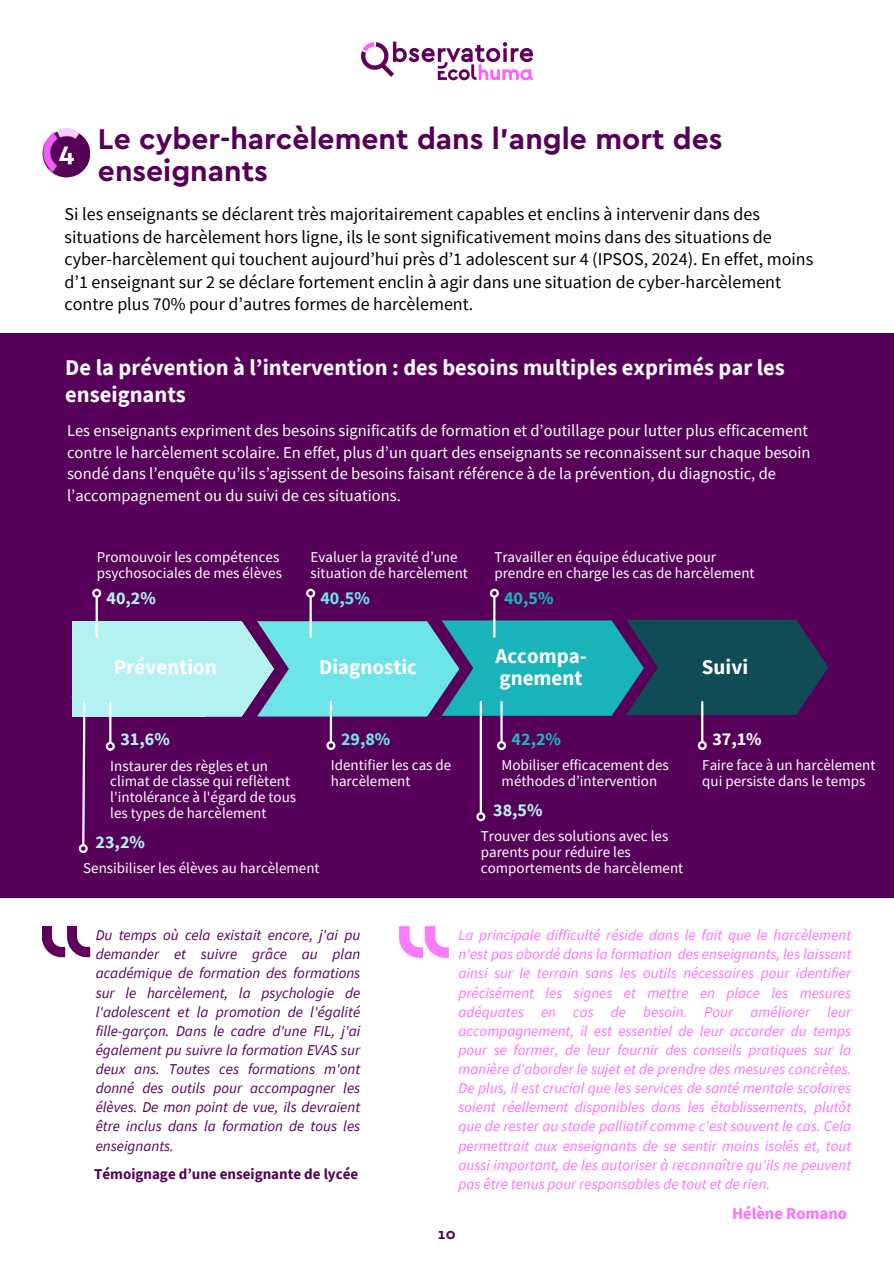
<style>
.page{position:relative;width:894px;height:1264px;background:#fff}
.page>*{position:absolute;margin:0;border:0;box-sizing:border-box;transform-origin:0 0}
.t1{font:700 30px/32.7px "Cera Basic";color:#570059}
.t2{font:700 27px "Cera Basic";color:#fff}
.t3{font:700 22.5px/27px "Source Sans Pro";color:#f7fafd}
.t4{font:700 21px/22.5px "Source Sans Pro";color:#fff}
.t5{font:18px/22.5px "Source Sans Pro";color:#010002}
.t6{font:700 18px "Source Sans Pro";color:#b4f2f1}
.t7{font:700 18px "Source Sans Pro";color:#6ce5e8}
.t8{font:700 18px "Source Sans Pro";color:#1ab4bb}
.t9{font:700 18px "Source Sans Pro";color:#fff}
.t10{font:16.5px/21.3px "Source Sans Pro";color:#fff}
.t11{font:700 16.5px "Source Sans Pro";color:#ff6eff}
.t12{font:italic 15px/19.2px "Source Sans Pro";color:#ff6eff;text-align:justify}
.t13{font:15px/15.8px "Source Sans Pro";color:#fff}
.t14{font:italic 15px/19.2px "Source Sans Pro";color:#570059;text-align:justify}
.t15{font:700 15px "Source Sans Pro";color:#570059}
.t16{font:700 15px "Cera Basic";color:#570059}
</style>
<div class="page">
<img style="left:361px;top:41px;width:172px;height:40px">
<div style="left:0;top:333px;width:893px;height:565px;background:#570059"></div>
<div style="left:43px;top:130px;width:47px;height:47px;background:#570059;border-radius:50%"></div>
<img style="left:42px;top:128px;width:38px;height:44px">
<img style="left:400px;top:926px;width:48px;height:31px">
<img style="left:42px;top:926px;width:49px;height:31px">
<hr style="left:96px;top:597px;width:2px;height:39px;background:#fff">
<div style="left:92px;top:588px;width:9px;height:9px;border:2px solid #fff;border-radius:50%"></div>
<hr style="left:309px;top:597px;width:3px;height:39px;background:#fff">
<div style="left:306px;top:588px;width:9px;height:9px;border:2px solid #fff;border-radius:50%"></div>
<hr style="left:493px;top:597px;width:2px;height:39px;background:#fff">
<div style="left:489px;top:588px;width:9px;height:9px;border:2px solid #fff;border-radius:50%"></div>
<svg style="left:70px;top:619px;width:758px;height:227px"></svg>
<div style="left:79px;top:844px;width:9px;height:9px;border:2px solid #fff;border-radius:50%"></div>
<hr style="left:479px;top:702px;width:3px;height:110px;background:#fff">
<div style="left:476px;top:812px;width:9px;height:9px;border:2px solid #fff;border-radius:50%"></div>
<p class="t1" style="left:98px;top:120px;width:626px">Le cyber-harcèlement dans l’angle mort des enseignants</p>
<p class="t5" style="left:65px;top:203px;width:750px">Si les enseignants se déclarent très majoritairement capables et enclins à intervenir dans des situations de harcèlement hors ligne, ils le sont significativement moins dans des situations de cyber-harcèlement qui touchent aujourd’hui près d’1 adolescent sur 4 (IPSOS, 2024). En effet, moins d’1 enseignant sur 2 se déclare fortement enclin à agir dans une situation de cyber-harcèlement contre plus 70% pour d’autres formes de harcèlement.</p>
<p class="t2" style="left:59px;top:134px;width:17px">4</p>
<h2 class="t3" style="left:65px;top:354px;width:721px">De la prévention à l’intervention : des besoins multiples exprimés par les enseignants</h2>
<h4 class="t10" style="left:67px;top:420px;width:744px">Les enseignants expriment des besoins significatifs de formation et d’outillage pour lutter plus efficacement contre le harcèlement scolaire. En effet, plus d’un quart des enseignants se reconnaissent sur chaque besoin sondé dans l’enquête qu’ils s’agissent de besoins faisant référence à de la prévention, du diagnostic, de l’accompagnement ou du suivi de ces situations.</h4>
<p class="t13" style="left:97px;top:549px;width:187px">Promouvoir les compétences psychosociales de mes élèves</p>
<h3 class="t13" style="left:310px;top:549px;width:159px">Evaluer la gravité d’une situation de harcèlement</h3>
<p class="t13" style="left:494px;top:549px;width:262px">Travailler en équipe éducative pour prendre en charge les cas de harcèlement</p>
<p class="t6" style="left:106px;top:586px;width:51px">40,2%</p>
<p class="t7" style="left:320px;top:586px;width:51px">40,5%</p>
<h5 class="t8" style="left:504px;top:586px;width:51px">40,5%</h5>
<h2 class="t4" style="left:114px;top:655px;width:105px">Prévention</h2>
<p class="t4" style="left:319px;top:655px;width:99px">Diagnostic</p>
<h2 class="t4" style="left:495px;top:644px;width:93px">Accompa&shy;gnement</h2>
<h2 class="t4" style="left:701px;top:655px;width:48px">Suivi</h2>
<p class="t6" style="left:120px;top:727px;width:51px">31,6%</p>
<p class="t7" style="left:341px;top:727px;width:51px">29,8%</p>
<p class="t8" style="left:511px;top:727px;width:51px">42,2%</p>
<h3 class="t9" style="left:712px;top:727px;width:51px">37,1%</h3>
<h2 class="t13" style="left:110px;top:757px;width:187px">Instaurer des règles et un climat de classe qui reflètent l'intolérance à l'égard de tous les types de harcèlement</h2>
<h3 class="t13" style="left:331px;top:756px;width:122px">Identifier les cas de harcèlement</h3>
<h3 class="t13" style="left:501px;top:756px;width:169px">Mobiliser efficacement des méthodes d’intervention</h3>
<h3 class="t13" style="left:702px;top:756px;width:175px">Faire face à un harcèlement qui persiste dans le temps</h3>
<h3 class="t13" style="left:83px;top:859px;width:238px">Sensibiliser les élèves au harcèlement</h3>
<p class="t6" style="left:493px;top:798px;width:51px">38,5%</p>
<p class="t13" style="left:480px;top:827px;width:204px">Trouver des solutions avec les parents pour réduire les comportements de harcèlement</p>
<p class="t6" style="left:96px;top:830px;width:51px">23,2%</p>
<h3 class="t14" style="left:96px;top:925px;width:266px">Du temps où cela existait encore, j'ai pu demander et suivre grâce au plan académique de formation des formations sur le harcèlement, la psychologie de l'adolescent et la promotion de l'égalité fille-garçon. Dans le cadre d'une FIL, j'ai également pu suivre la formation EVAS sur deux ans. Toutes ces formations m'ont donné des outils pour accompagner les élèves. De mon point de vue, ils devraient être inclus dans la formation de tous les enseignants.</h3>
<h3 class="t15" style="left:94px;top:1163px;width:266px">Témoignage d’une enseignante de lycée</h3>
<h3 class="t12" style="left:458px;top:925px;width:394px">La principale difficulté réside dans le fait que le harcèlement n'est pas abordé dans la formation des enseignants, les laissant ainsi sur le terrain sans les outils nécessaires pour identifier précisément les signes et mettre en place les mesures adéquates en cas de besoin. Pour améliorer leur accompagnement, il est essentiel de leur accorder du temps pour se former, de leur fournir des conseils pratiques sur la manière d'aborder le sujet et de prendre des mesures concrètes.<br>De plus, il est crucial que les services de santé mentale scolaires soient réellement disponibles dans les établissements, plutôt que de rester au stade palliatif comme c'est souvent le cas. Cela permettrait aux enseignants de se sentir moins isolés et, tout aussi important, de les autoriser à reconnaître qu'ils ne peuvent pas être tenus pour responsables de tout et de rien.</h3>
<p class="t16" style="left:438px;top:1223px;width:19px">10</p>
<p class="t11" style="left:731px;top:1202px;width:116px">Hélène Romano</p>
</div>
